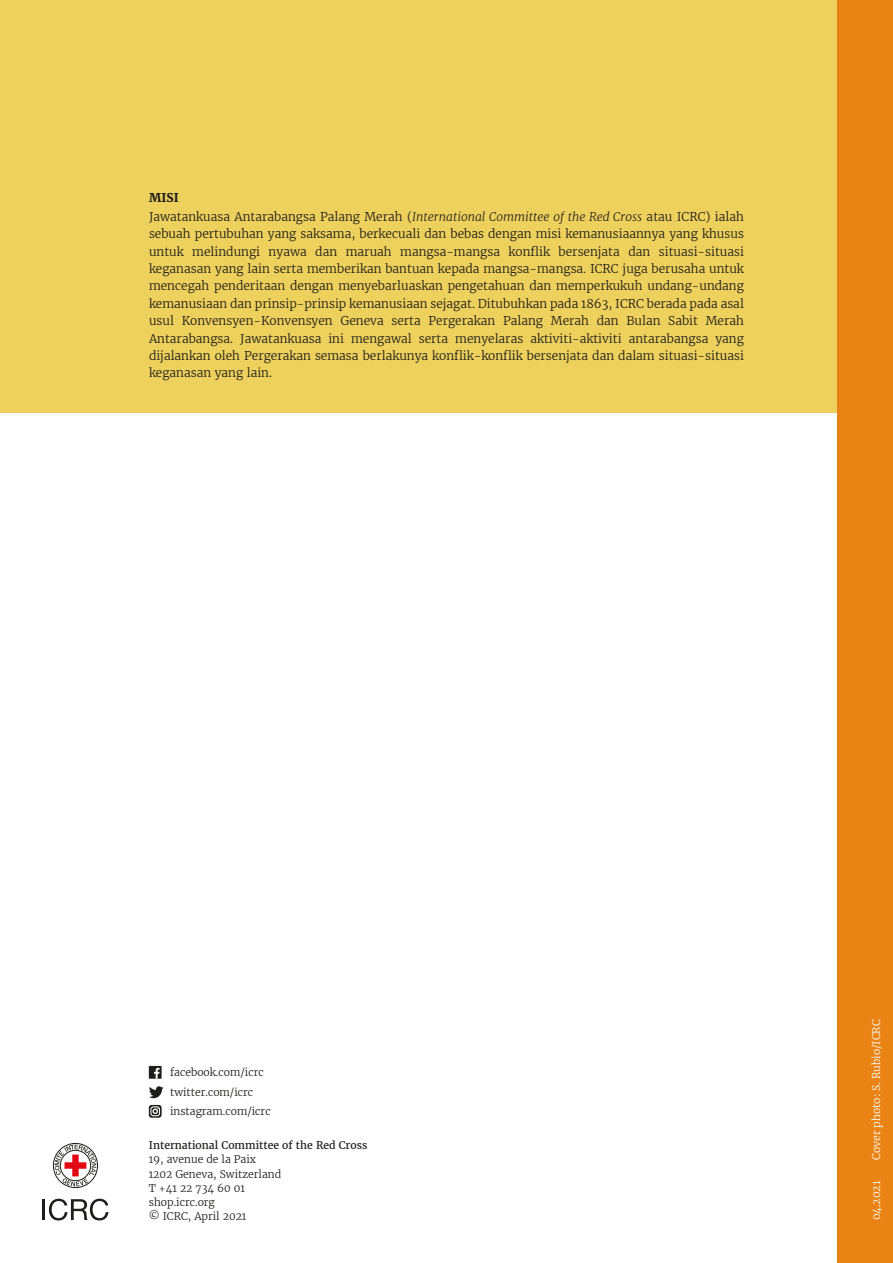
<style>
.page{position:relative;width:893px;height:1263px;background:#fff}
.page>*{position:absolute;margin:0;border:0;box-sizing:border-box;transform-origin:0 0}
.t1{font:300 12px/17.4px "Merriweather";color:#1d1d1b}
.t2{font:300 10.5px/14.2px "Merriweather";color:#1d1d1b}
.t3{font:10.5px "Merriweather";color:#1d1d1b}
.t4{font:300 10.5px "Merriweather";color:#fff}
.s1{font-weight:700}
.s2{font-style:italic}
</style>
<div class="page">
<div style="left:53px;top:1143px;width:45px;height:44px;background:#9a9a99;border-radius:50%"></div>
<div style="left:53px;top:1143px;width:45px;height:45px;border:1px solid #1d1d1b;border-radius:50%"></div>
<svg style="left:55px;top:1144px;width:41px;height:42px"></svg>
<hr style="left:43px;top:1199px;width:2px;height:21px;background:#1d1d1b">
<svg style="left:49px;top:1199px;width:59px;height:21px"></svg>
<div style="left:0;top:0;width:893px;height:412px;background:#eed15d"></div>
<div style="left:838px;top:0;width:55px;height:1263px;background:#e88314"></div>
<div style="left:149px;top:1066px;width:13px;height:13px;background:#1d1d1b"></div>
<svg style="left:154px;top:1068px;width:6px;height:11px"></svg>
<svg style="left:149px;top:1086px;width:14px;height:12px"></svg>
<svg style="left:149px;top:1105px;width:13px;height:13px"></svg>
<div style="left:150px;top:1106px;width:10px;height:10px;border:1px solid #fff;border-radius:2px"></div>
<svg style="left:152px;top:1108px;width:6px;height:6px"></svg>
<p class="t1" style="left:149px;top:188px;width:596px;line-height:18.9px"><span class="s1">MISI<br></span>Jawatankuasa Antarabangsa Palang Merah (<span class="s2">International Committee of the Red Cross</span> atau ICRC) ialah</p>
<p class="t1" style="left:149px;top:225px;width:596px;text-align:justify">sebuah pertubuhan yang saksama, berkecuali dan bebas dengan misi kemanusiaannya yang khusus untuk melindungi nyawa dan maruah mangsa-mangsa konflik bersenjata dan situasi-situasi keganasan yang lain serta memberikan bantuan kepada mangsa-mangsa. ICRC juga berusaha untuk mencegah penderitaan dengan menyebarluaskan pengetahuan dan memperkukuh undang-undang kemanusiaan dan prinsip-prinsip kemanusiaan sejagat. Ditubuhkan pada 1863, ICRC berada pada asal usul Konvensyen-Konvensyen Geneva serta Pergerakan Palang Merah dan Bulan Sabit Merah Antarabangsa. Jawatankuasa ini mengawal serta menyelaras aktiviti-aktiviti antarabangsa yang dijalankan oleh Pergerakan semasa berlakunya konflik-konflik bersenjata dan dalam situasi-situasi keganasan yang lain.</p>
<p class="t2" style="left:170px;top:1063px;width:102px;line-height:19.5px">facebook.com/icrc twitter.com/icrc instagram.com/icrc</p>
<p class="t3" style="left:149px;top:1139px;width:220px">International Committee of the Red Cross</p>
<p class="t2" style="left:149px;top:1152px;width:134px">19, avenue de la Paix<br>1202 Geneva, Switzerland<br>T +41 22 734 60 01 shop.icrc.org<br>© ICRC, April 2021</p>
<p class="t4" style="left:870px;top:1160px;width:142px;rotate:-90deg">Cover photo: S. Rubio/ICRC</p>
<p class="t4" style="left:870px;top:1220px;width:41px;rotate:-90deg">04.2021</p>
</div>
